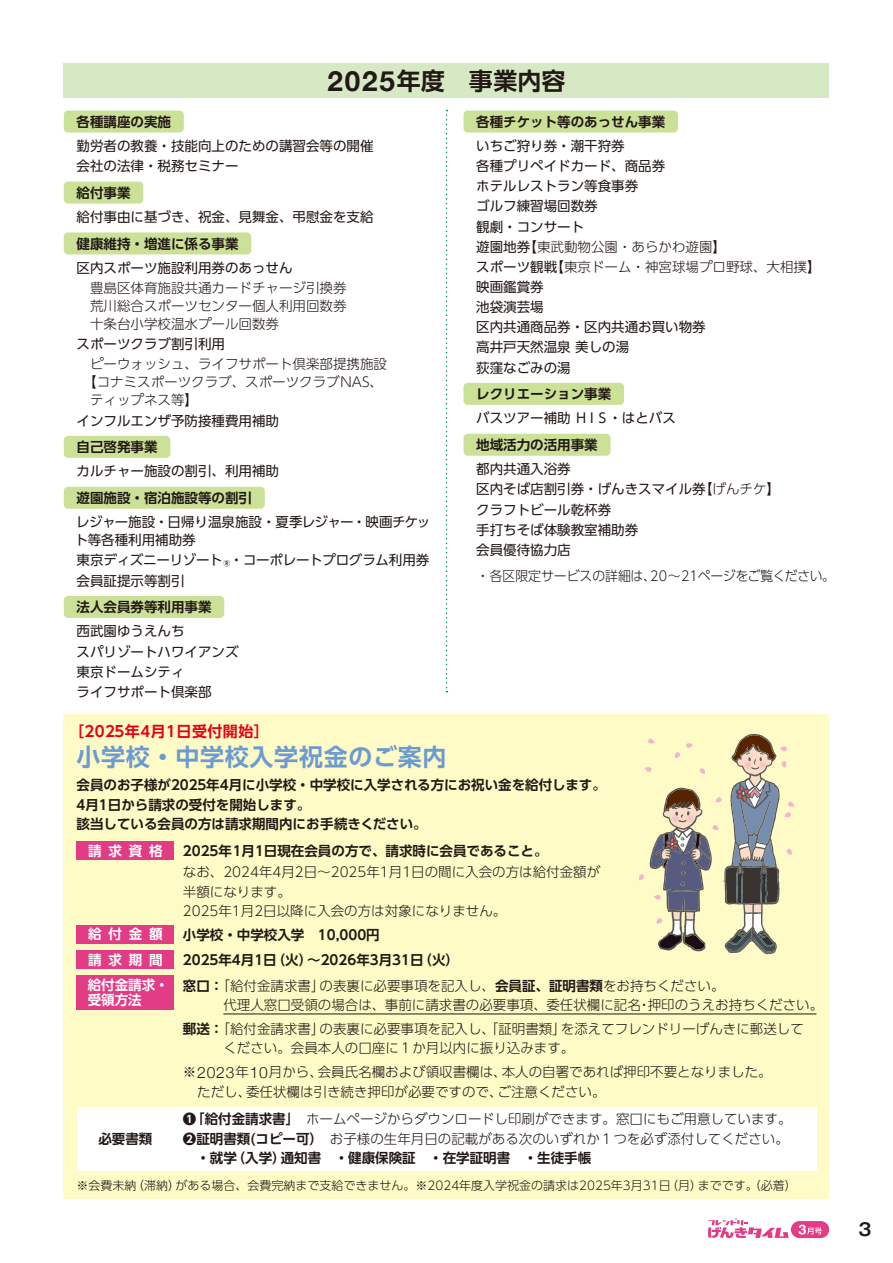
<style>
.page{position:relative;width:893px;height:1263px;background:#fff}
.page>*{position:absolute;margin:0;border:0;box-sizing:border-box;transform-origin:0 0}
.t1{font:700 24px "UD Shin Go Pr 6 N De";letter-spacing:.03em;color:#6c9bd2}
.t2{font:700 24px "UD Shin Go Pr 6 N De";color:#221815}
.t3{font:700 17.25px "Gothic MB101 Pro De";color:#221815}
.t4{font:700 15px "UD Shin Go Pr 6 N De";letter-spacing:.03em;color:#e60012}
.t5{font:300 13.5px/19.5px "UD Shin Go Pr 6 N";color:#221815}
.t6{font:13.5px/20.1px "UD Shin Go Pr 6 N";color:#221815}
.t7{font:700 13.5px/19.5px "UD Shin Go Pr 6 N De";color:#221815}
.t8{font:300 13.5px/19.5px "UD Shin Go Pro";color:#221815}
.t9{font:700 13.5px "UD Shin Go Pr 6 N De";letter-spacing:.5em;color:#fff}
.t10{font:700 13.5px/15px "UD Shin Go Pr 6 N De";color:#fff}
.t11{font:300 12px "UD Shin Go Pr 6 N";color:#221815}
.s1{font-family:"Helvetica Neue";font-size:27.9px}
.s2{font-weight:300}
.s3{font-family:"UD Shin Go Pr 6 N De";font-weight:700}
.s4{font-family:"Helvetica Neue";font-size:15.6px}
.s5{font-weight:700}
</style>
<div class="page">
<div style="left:64px;top:714px;width:765px;height:485px;background:#fffbc7"></div>
<div style="left:64px;top:64px;width:765px;height:34px;background:#d6e9c4"></div>
<div style="left:64px;top:111px;width:120px;height:22px;background:#cce198;border-radius:4px"></div>
<div style="left:64px;top:182px;width:79px;height:22px;background:#cce198;border-radius:4px"></div>
<div style="left:64px;top:232px;width:187px;height:22px;background:#cce198;border-radius:4px"></div>
<div style="left:64px;top:436px;width:106px;height:22px;background:#cce198;border-radius:4px"></div>
<div style="left:64px;top:487px;width:201px;height:22px;background:#cce198;border-radius:4px"></div>
<div style="left:64px;top:596px;width:160px;height:22px;background:#cce198;border-radius:4px"></div>
<div style="left:463px;top:111px;width:215px;height:22px;background:#cce198;border-radius:4px"></div>
<div style="left:463px;top:383px;width:161px;height:22px;background:#cce198;border-radius:4px"></div>
<div style="left:463px;top:434px;width:147px;height:22px;background:#cce198;border-radius:4px"></div>
<svg style="left:446px;top:110px;width:1px;height:582px"></svg>
<svg style="left:708px;top:1218px;width:81px;height:20px"></svg>
<div style="left:791px;top:1221px;width:38px;height:17px;background:#e33c86;border-radius:9px"></div>
<svg style="left:798px;top:1225px;width:24px;height:9px"></svg>
<div style="left:77px;top:1107px;width:739px;height:63px;background:#fff"></div>
<hr style="left:223px;top:1014px;width:593px;height:1px;background:#221815">
<div style="left:77px;top:841px;width:97px;height:18px;background:#e33c86"></div>
<div style="left:77px;top:925px;width:97px;height:18px;background:#e33c86"></div>
<div style="left:77px;top:950px;width:97px;height:18px;background:#e33c86"></div>
<div style="left:77px;top:975px;width:97px;height:34px;background:#e33c86"></div>
<svg style="left:639px;top:734px;width:155px;height:220px"></svg>
<h1 class="t2" style="left:328px;top:61px;width:239px"><span class="s1">2025</span>年度　事業内容</h1>
<p class="t7" style="left:77px;top:111px;width:96px">各種講座の実施</p>
<p class="t6" style="left:77px;top:135px;width:299px">勤労者の教養・技能向上のための講習会等の開催会社の法律・税務セミナー</p>
<p class="t7" style="left:77px;top:182px;width:56px">給付事業</p>
<p class="t6" style="left:77px;top:207px;width:299px">給付事由に基づき、祝金、見舞金、弔慰金を支給</p>
<p class="t7" style="left:77px;top:233px;width:164px">健康維持・増進に係る事業</p>
<p class="t6" style="left:77px;top:257px;width:218px">区内スポーツ施設利用券のあっせん</p>
<p class="t5" style="left:90px;top:278px;width:258px;line-height:18px;text-align:justify">豊島区体育施設共通カードチャージ引換券荒川総合スポーツセンター個人利用回数券十条台小学校温水プール回数券</p>
<p class="t6" style="left:77px;top:334px;width:150px">スポーツクラブ割引利用</p>
<p class="t5" style="left:90px;top:354px;width:299px">ピーウォッシュ、ライフサポート倶楽部提携施設</p>
<p class="t5" style="left:83px;top:372px;width:301px">【コナミスポーツクラブ、スポーツクラブNAS、</p>
<p class="t5" style="left:90px;top:390px;width:110px">ティップネス等】</p>
<p class="t6" style="left:77px;top:410px;width:204px">インフルエンザ予防接種費用補助</p>
<p class="t7" style="left:77px;top:437px;width:83px">自己啓発事業</p>
<p class="t6" style="left:77px;top:461px;width:204px">カルチャー施設の割引、利用補助</p>
<p class="t7" style="left:77px;top:488px;width:177px">遊園施設・宿泊施設等の割引</p>
<p class="t6" style="left:75px;top:513px;width:357px;line-height:18px">レジャー施設・日帰り温泉施設・夏季レジャー・映画チケット等各種利用補助券</p>
<p class="t6" style="left:77px;top:550px;width:354px">東京ディズニーリゾートR・コーポレートプログラム利用券会員証提示等割引</p>
<p class="t7" style="left:77px;top:597px;width:137px">法人会員券等利用事業</p>
<p class="t6" style="left:77px;top:621px;width:164px">西武園ゆうえんち<br>スパリゾートハワイアンズ東京ドームシティ<br>ライフサポート倶楽部</p>
<p class="t7" style="left:476px;top:111px;width:190px">各種チケット等のあっせん事業</p>
<p class="t6" style="left:476px;top:135px;width:346px">いちご狩り券・潮干狩券<br>各種プリペイドカード、商品券<br>ホテルレストラン等食事券<br>ゴルフ練習場回数券<br>観劇・コンサート<br>遊園地券<span class="s2">【東武動物公園・あらかわ遊園】<br></span>スポーツ観戦<span class="s2">【東京ドーム・神宮球場プロ野球、大相撲】</span>映画鑑賞券<br>池袋演芸場<br>区内共通商品券・区内共通お買い物券<br>高井戸天然温泉 美しの湯<br>荻窪なごみの湯</p>
<p class="t7" style="left:476px;top:384px;width:136px">レクリエーション事業</p>
<p class="t6" style="left:476px;top:408px;width:201px">バスツアー補助 ＨＩＳ・はとバス</p>
<p class="t7" style="left:476px;top:435px;width:123px">地域活力の活用事業</p>
<p class="t6" style="left:476px;top:459px;width:305px">都内共通入浴券<br>区内そば店割引券・げんきスマイル券<span class="s2">【げんチケ】</span>クラフトビール乾杯券<br>手打ちそば体験教室補助券<br>会員優待協力店</p>
<p class="t5" style="left:476px;top:566px;width:360px">・各区限定サービスの詳細は、20～21ページをご覧ください。</p>
<p class="t4" style="left:69px;top:719px;width:201px">［2025年4月1日受付開始］</p>
<p class="t7" style="left:77px;top:775px;width:531px">会員のお子様が2025年4月に小学校・中学校に入学される方にお祝い金を給付します。<br>4月1日から請求の受付を開始します。<br>該当している会員の方は請求期間内にお手続きください。</p>
<h1 class="t1" style="left:77px;top:737px;width:372px">小学校・中学校入学祝金のご案内</h1>
<p class="t9" style="left:88px;top:839px;width:76px">請求資格</p>
<p class="t7" style="left:183px;top:841px;width:366px">2025年1月1日現在会員の方で、請求時に会員であること。</p>
<p class="t5" style="left:183px;top:862px;width:419px">なお、2024年4月2日〜2025年1月1日の間に入会の方は給付金額が半額になります。<br>2025年1月2日以降に入会の方は対象になりません。</p>
<p class="t9" style="left:88px;top:923px;width:76px">給付金額</p>
<p class="t7" style="left:183px;top:925px;width:198px">小学校・中学校入学　10,000円</p>
<p class="t9" style="left:88px;top:948px;width:76px">請求期間</p>
<p class="t7" style="left:183px;top:950px;width:278px">2025年4月1日（火）〜2026年3月31日（火）</p>
<p class="t5" style="left:223px;top:975px;width:601px;text-indent:-40px"><span class="s3">窓口：</span>「給付金請求書」の表裏に必要事項を記入し、<span class="s3">会員証、証明書類</span>をお持ちください。<br>代理人窓口受領の場合は、事前に請求書の必要事項、委任状欄に記名・押印のうえお持ちください。</p>
<p class="t5" style="left:223px;top:1018px;width:582px;text-indent:-40px"><span class="s3">郵送：</span>「給付金請求書」の表裏に必要事項を記入し、「証明書類」を添えてフレンドリーげんきに郵送してください。会員本人の口座に１か月以内に振り込みます。</p>
<p class="t8" style="left:197px;top:1062px;width:576px;text-indent:-14px">※<span class="s4">2023</span>年<span class="s4">10</span>月から、会員氏名欄および領収書欄は、本人の自署であれば押印不要となりました。ただし、委任状欄は引き続き押印が必要ですので、ご注意ください。</p>
<p class="t10" style="left:88px;top:977px;width:82px">給付金請求・受領方法</p>
<p class="t7" style="left:98px;top:1128px;width:55px">必要書類</p>
<p class="t5" style="left:183px;top:1109px;width:610px"><span class="s5">❶</span><span class="s3">「給付金請求書」</span>　ホームページからダウンロードし印刷ができます。窓口にもご用意しています。<br><span class="s5">❷</span><span class="s3">証明書類(コピー可）　</span>お子様の生年月日の記載がある次のいずれか１つを必ず添付してください。</p>
<p class="t7" style="left:183px;top:1148px;width:423px">　・就学（入学）通知書　・健康保険証　・在学証明書　・生徒手帳　</p>
<p class="t11" style="left:77px;top:1175px;width:722px">※会費未納（滞納）がある場合、会費完納まで支給できません。※2024年度入学祝金の請求は2025年3月31日（月）までです。（必着）</p>
<p class="t3" style="left:859px;top:1215px;width:15px">3</p>
</div>
